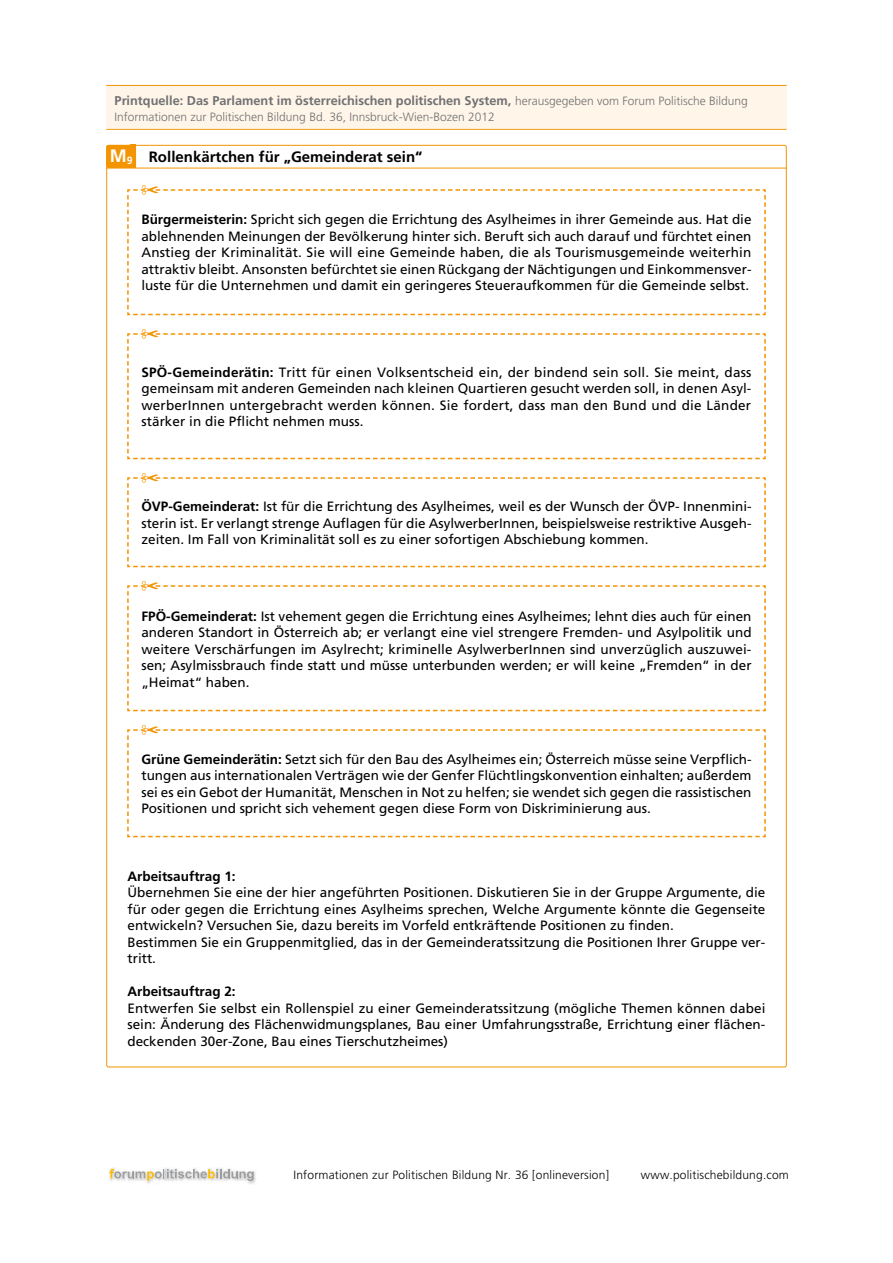
<style>
.page{position:relative;width:893px;height:1263px;background:#fff}
.page>*{position:absolute;margin:0;border:0;box-sizing:border-box;transform-origin:0 0}
.t1{font:700 18px "Frutiger";color:#fff}
.t2{font:700 15px "Frutiger";color:#000}
.t3{font:13.5px/16.5px "Frutiger";color:#000;text-align:justify}
.t4{font:700 13.5px "Frutiger";color:#000}
.t5{font:700 12.75px "Frutiger";color:#707172}
.t6{font:300 12px "Frutiger";letter-spacing:.015em;color:#000}
.t7{font:300 12px "Frutiger";color:#707172}
.s1{font-weight:300;font-size:12px}
.s2{font-weight:700}
</style>
<div class="page">
<div style="left:130px;top:145px;width:6px;height:23px;background:#f39400"></div>
<div style="left:106px;top:145px;width:30px;height:23px;background:#f39400;border-radius:2px"></div>
<img style="left:248px;top:1171px;width:8px;height:13px">
<svg style="left:109px;top:1168px;width:145px;height:15px"></svg>
<div style="left:106px;top:85px;width:681px;height:43px;background:#fff5e9"></div>
<hr style="left:106px;top:129px;width:681px;height:1px;background:#f39400">
<hr style="left:106px;top:85px;width:681px;height:1px;background:#f39400">
<hr style="left:106px;top:168px;width:681px;height:1px;background:#f39400">
<svg style="left:127px;top:189px;width:639px;height:126px"></svg>
<svg style="left:127px;top:333px;width:639px;height:126px"></svg>
<svg style="left:127px;top:477px;width:639px;height:90px"></svg>
<svg style="left:127px;top:585px;width:639px;height:126px"></svg>
<svg style="left:127px;top:729px;width:639px;height:108px"></svg>
<p class="t5" style="left:115px;top:93px;width:635px">Printquelle: Das Parlament im österreichischen politischen System, <span class="s1">herausgegeben vom Forum Politische Bildung</span></p>
<p class="t7" style="left:115px;top:110px;width:382px">Informationen zur Politischen Bildung Bd. 36, Innsbruck-Wien-Bozen 2012</p>
<p class="t2" style="left:149px;top:148px;width:275px">Rollenkärtchen für „Gemeinderat sein“</p>
<h1 class="t1" style="left:110px;top:145px;width:24px">M<sub>9</sub></h1>
<p class="t3" style="left:141px;top:211px;width:612px"><span class="s2">Bürgermeisterin:</span> Spricht sich gegen die Errichtung des Asylheimes in ihrer Gemeinde aus. Hat die ablehnenden Meinungen der Bevölkerung hinter sich. Beruft sich auch darauf und fürchtet einen Anstieg der Kriminalität. Sie will eine Gemeinde haben, die als Tourismusgemeinde weiterhin attraktiv bleibt. Ansonsten befürchtet sie einen Rückgang der Nächtigungen und Einkommensver&shy;luste für die Unternehmen und damit ein geringeres Steueraufkommen für die Gemeinde selbst.</p>
<p class="t3" style="left:141px;top:364px;width:612px"><span class="s2">SPÖ-Gemeinderätin:</span> Tritt für einen Volksentscheid ein, der bindend sein soll. Sie meint, dass gemeinsam mit anderen Gemeinden nach kleinen Quartieren gesucht werden soll, in denen Asyl&shy;werberInnen untergebracht werden können. Sie fordert, dass man den Bund und die Länder stärker in die Pflicht nehmen muss.</p>
<p class="t3" style="left:141px;top:498px;width:612px"><span class="s2">ÖVP-Gemeinderat:</span> Ist für die Errichtung des Asylheimes, weil es der Wunsch der ÖVP- Innenmini&shy;sterin ist. Er verlangt strenge Auflagen für die AsylwerberInnen, beispielsweise restriktive Ausgeh&shy;zeiten. Im Fall von Kriminalität soll es zu einer sofortigen Abschiebung kommen.</p>
<p class="t3" style="left:141px;top:607px;width:612px"><span class="s2">FPÖ-Gemeinderat:</span> Ist vehement gegen die Errichtung eines Asylheimes; lehnt dies auch für einen anderen Standort in Österreich ab; er verlangt eine viel strengere Fremden- und Asylpolitik und weitere Verschärfungen im Asylrecht; kriminelle AsylwerberInnen sind unverzüglich auszuwei&shy;sen; Asylmissbrauch finde statt und müsse unterbunden werden; er will keine „Fremden“ in der „Heimat“ haben.</p>
<p class="t3" style="left:141px;top:751px;width:612px"><span class="s2">Grüne Gemeinderätin:</span> Setzt sich für den Bau des Asylheimes ein; Österreich müsse seine Verpflich&shy;tungen aus internationalen Verträgen wie der Genfer Flüchtlingskonvention einhalten; außerdem sei es ein Gebot der Humanität, Menschen in Not zu helfen; sie wendet sich gegen die rassistischen Positionen und spricht sich vehement gegen diese Form von Diskriminierung aus.</p>
<p class="t4" style="left:128px;top:868px;width:110px">Arbeitsauftrag 1:</p>
<p class="t3" style="left:128px;top:884px;width:639px;text-align:left">Übernehmen Sie eine der hier angeführten Positionen. Diskutieren Sie in der Gruppe Argumente, die für oder gegen die Errichtung eines Asylheims sprechen, Welche Argumente könnte die Gegenseite entwickeln? Versuchen Sie, dazu bereits im Vorfeld entkräftende Positionen zu finden.<br>Bestimmen Sie ein Gruppenmitglied, das in der Gemeinderatssitzung die Positionen Ihrer Gruppe ver&shy;tritt.</p>
<p class="t4" style="left:128px;top:984px;width:110px">Arbeitsauftrag 2:</p>
<p class="t3" style="left:128px;top:1000px;width:639px">Entwerfen Sie selbst ein Rollenspiel zu einer Gemeinderatssitzung (mögliche Themen können dabei sein: Änderung des Flächenwidmungsplanes, Bau einer Umfahrungsstraße, Errichtung einer flächen&shy;deckenden 30er-Zone, Bau eines Tierschutzheimes)</p>
<p class="t6" style="left:294px;top:1168px;width:317px">Informationen zur Politischen Bildung Nr. 36 [onlineversion]</p>
<p class="t6" style="left:641px;top:1168px;width:149px">www.politischebildung.com</p>
</div>
